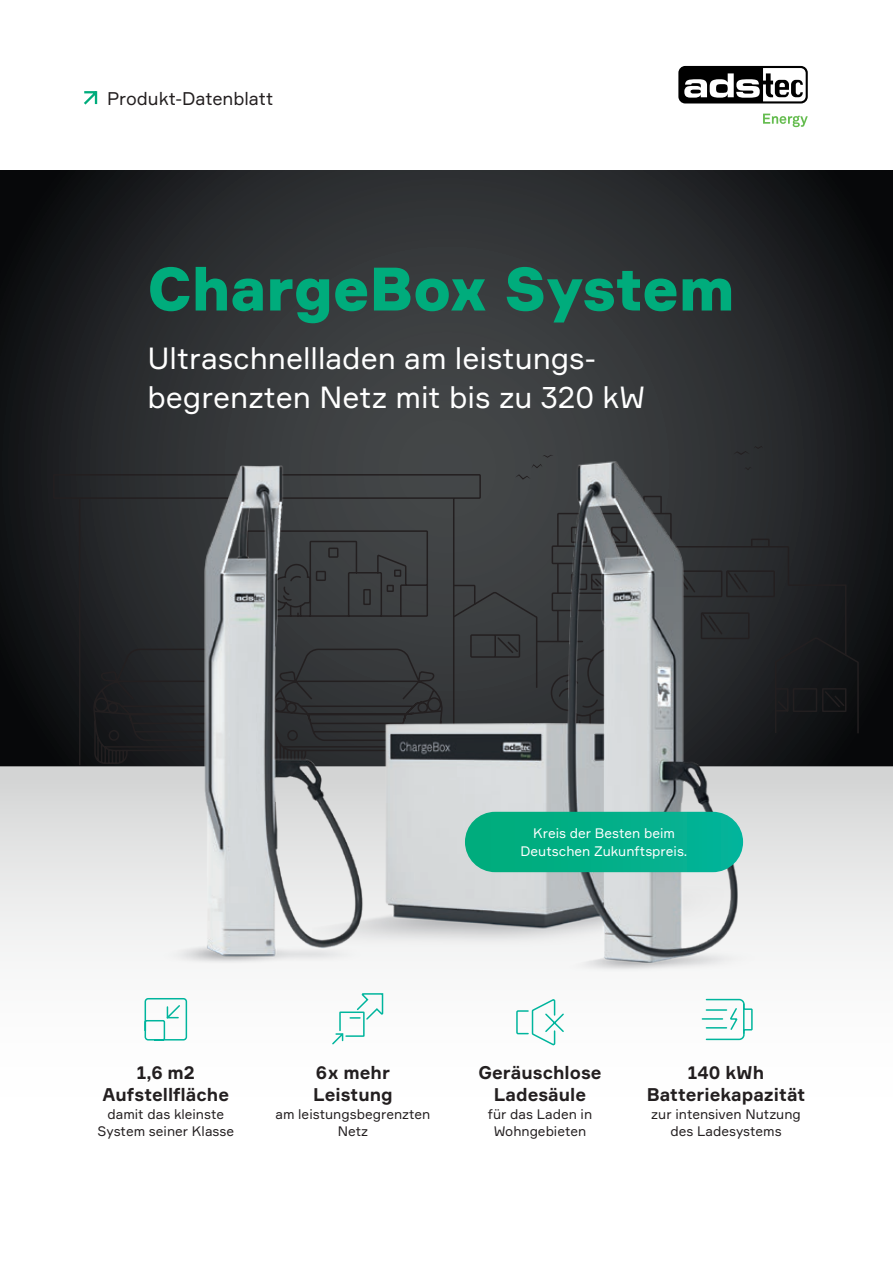
<style>
.page{position:relative;width:893px;height:1263px;background:#fff}
.page>*{position:absolute;margin:0;border:0;box-sizing:border-box;transform-origin:0 0}
.Titel{font:900 60px "Formular";letter-spacing:-.01em;color:#00ac7c}
.Untertitel_20pt{font:30px/39px "Formular";color:#fff}
.Infotext_12pt{font:700 18px "Formular";color:#231f20}
.Dachzeile{font:18px "Formular";letter-spacing:-.005em;color:#231f20}
.t1{font:13.5px/17.5px "Formular";color:#231f20;text-align:center}
.t2{font:13.5px "Formular";color:#fff}
</style>
<div class="page">
<svg style="left:0;top:170px;width:893px;height:597px;background:#26292b"></svg>
<div style="left:0;top:767px;width:893px;height:351px;background:linear-gradient(to bottom,#d8d9d9,#fff)"></div>
<svg style="left:52px;top:473px;width:59px;height:294px;background:#1b1c1f"></svg>
<svg style="left:93px;top:648px;width:18px;height:117px;background:#19191c"></svg>
<svg style="left:847px;top:495px;width:12px;height:240px;background:#131517"></svg>
<img style="left:410px;top:440px;width:437px;height:576px">
<img style="left:111px;top:438px;width:299px;height:580px">
<svg style="left:84px;top:91px;width:14px;height:14px"></svg>
<svg style="left:701px;top:998px;width:52px;height:43px"></svg>
<hr style="left:743px;top:1004px;width:1px;height:30px;background:#00b59d">
<svg style="left:515px;top:997px;width:50px;height:48px"></svg>
<svg style="left:144px;top:997px;width:44px;height:44px"></svg>
<svg style="left:331px;top:992px;width:53px;height:54px"></svg>
<div style="left:465px;top:812px;width:278px;height:60px;background:linear-gradient(to right,#00ab79,#04b399);border-radius:30px"></div>
<div style="left:678px;top:66px;width:130px;height:37px;background:#000;border-radius:7px"></div>
<svg style="left:684px;top:68px;width:122px;height:33px"></svg>
<svg style="left:763px;top:114px;width:45px;height:13px"></svg>
<p class="Dachzeile" style="left:107px;top:87px;width:168px">Produkt-Datenblatt</p>
<p class="Titel" style="left:147px;top:251px;width:589px">ChargeBox System</p>
<p class="Untertitel_20pt" style="left:147px;top:338px;width:499px">Ultraschnellladen am leistungs&shy;begrenzten Netz mit bis zu 320 kW</p>
<p class="t2" style="left:533px;top:825px;width:143px">Kreis der Besten beim</p>
<p class="t2" style="left:521px;top:843px;width:168px">Deutschen Zukunftspreis.</p>
<p class="Infotext_12pt" style="left:137px;top:1062px;width:59px">1,6 m2</p>
<p class="Infotext_12pt" style="left:103px;top:1083px;width:128px">Aufstellfläche</p>
<p class="t1" style="left:98px;top:1105px;width:138px">damit das kleinste<br>System seiner Klasse</p>
<p class="Infotext_12pt" style="left:316px;top:1062px;width:76px">6x mehr</p>
<p class="Infotext_12pt" style="left:313px;top:1083px;width:81px">Leistung</p>
<p class="t1" style="left:276px;top:1105px;width:156px">am leistungsbegrenzten<br>Netz</p>
<p class="Infotext_12pt" style="left:478px;top:1062px;width:125px">Geräuschlose</p>
<p class="Infotext_12pt" style="left:494px;top:1083px;width:94px">Ladesäule</p>
<p class="t1" style="left:488px;top:1105px;width:106px">für das Laden in<br>Wohngebieten</p>
<p class="Infotext_12pt" style="left:688px;top:1062px;width:78px">140 kWh</p>
<p class="Infotext_12pt" style="left:647px;top:1083px;width:160px">Batteriekapazität</p>
<p class="t1" style="left:651px;top:1105px;width:151px">zur intensiven Nutzung des Ladesystems</p>
</div>
